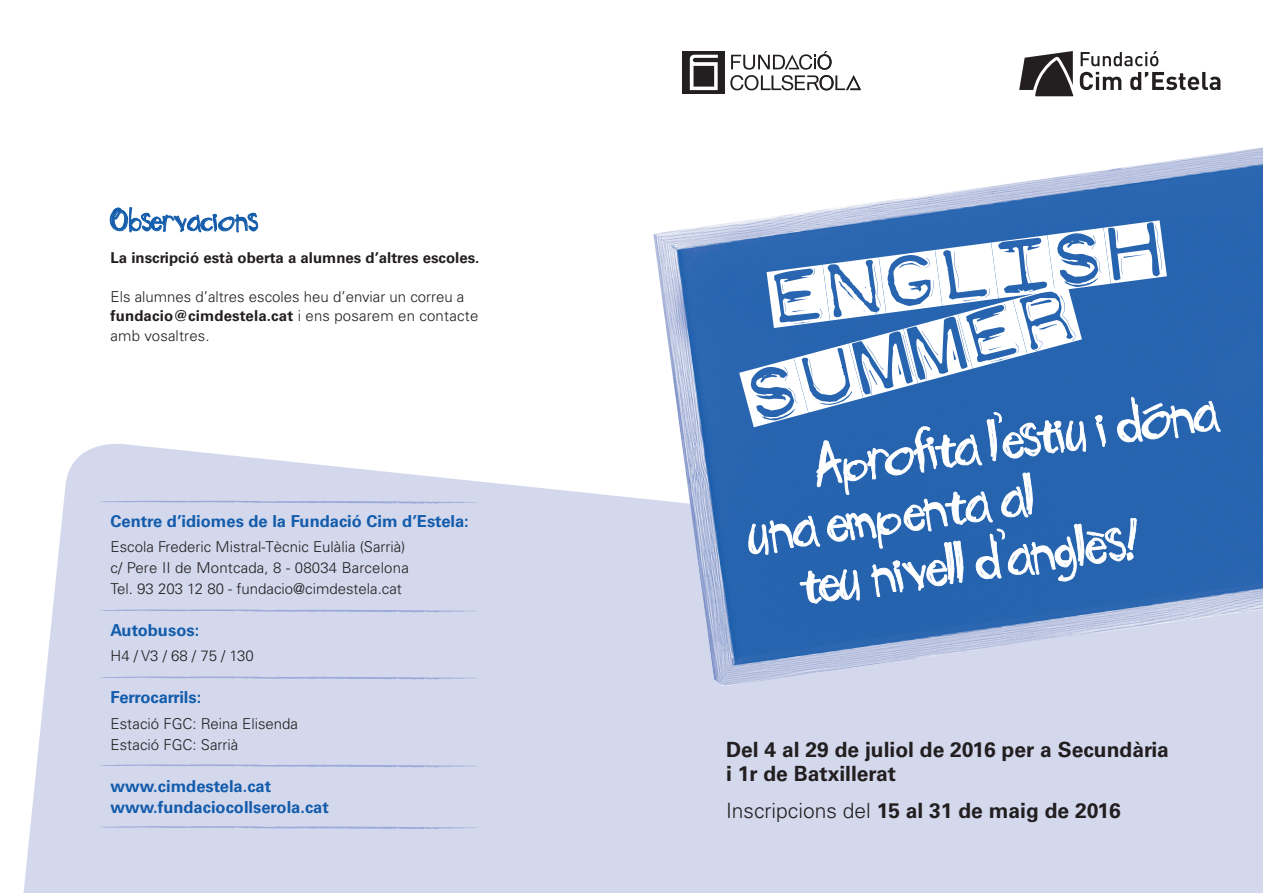
<style>
.page{position:relative;width:1263px;height:893px;background:#fff}
.page>*{position:absolute;margin:0;border:0;box-sizing:border-box;transform-origin:0 0}
.t1{font:59.7px "Dymo Font Invers";color:#fff}
.t2{font:50.55px "Scotty";color:#fff}
.t3{font:27px "Scotty";letter-spacing:.02em;color:#135cab}
.t4{font:700 21px/24px "Univers";color:#231f20}
.t5{font:700 16.5px "Univers";color:#135cab}
.t6{font:300 15px/19.5px "Univers";color:#231f20}
.t7{font:700 15px "Univers";color:#231f20}
.s1{font-weight:700}
.s2{font-weight:300}
</style>
<div class="page">
<div style="left:23px;top:444px;width:1240px;height:449px;background:#d3d8ed"></div>
<svg style="left:100px;top:826px;width:378px;height:3px"></svg>
<svg style="left:100px;top:676px;width:378px;height:3px"></svg>
<svg style="left:100px;top:501px;width:378px;height:3px"></svg>
<svg style="left:100px;top:764px;width:378px;height:3px"></svg>
<svg style="left:100px;top:609px;width:378px;height:3px"></svg>
<img style="left:653px;top:148px;width:610px;height:538px">
<svg style="left:748px;top:396px;width:473px;height:277px;background:#4e7fbd"></svg>
<svg style="left:110px;top:207px;width:149px;height:26px"></svg>
<svg style="left:1019px;top:51px;width:201px;height:46px"></svg>
<svg style="left:730px;top:51px;width:131px;height:39px"></svg>
<div style="left:682px;top:51px;width:43px;height:43px;background:#231f20"></div>
<svg style="left:690px;top:55px;width:28px;height:35px"></svg>
<p class="t3" style="left:111px;top:205px;width:148px">Observacions</p>
<p class="t7" style="left:111px;top:249px;width:370px">La inscripció està oberta a alumnes d’altres escoles.</p>
<p class="t6" style="left:111px;top:287px;width:369px">Els alumnes d’altres escoles heu d’enviar un correu a <span class="s1">fundacio@cimdestela.cat</span> i ens posarem en contacte amb vosaltres.</p>
<p class="t5" style="left:111px;top:511px;width:360px">Centre d’idiomes de la Fundació Cim d’Estela:</p>
<p class="t6" style="left:111px;top:537px;width:296px">Escola Frederic Mistral-Tècnic Eulàlia (Sarrià)</p>
<p class="t6" style="left:111px;top:558px;width:300px">c/ Pere II de Montcada, 8 - 08034 Barcelona</p>
<p class="t6" style="left:111px;top:579px;width:293px">Tel. 93 203 12 80 - fundacio@cimdestela.cat</p>
<p class="t5" style="left:111px;top:620px;width:90px">Autobusos:</p>
<p class="t6" style="left:111px;top:646px;width:145px">H4 / V3 / 68 / 75 / 130</p>
<p class="t5" style="left:111px;top:688px;width:92px">Ferrocarrils:</p>
<p class="t6" style="left:111px;top:713px;width:189px">Estació FGC: Reina Elisenda</p>
<p class="t6" style="left:111px;top:734px;width:129px">Estació FGC: Sarrià</p>
<p class="t5" style="left:111px;top:776px;width:162px">www.cimdestela.cat</p>
<p class="t5" style="left:111px;top:797px;width:220px">www.fundaciocollserola.cat</p>
<p class="t1" style="left:767px;top:269px;width:398px;rotate:-7deg">ENGLISH</p>
<p class="t1" style="left:739px;top:371px;width:341px;rotate:-15deg">SUMMER</p>
<p class="t2" style="left:811px;top:438px;width:407px;rotate:-8deg">Aprofi ta l’estiu i dóna</p>
<p class="t2" style="left:743px;top:506px;width:291px;rotate:-8deg">una empenta al</p>
<p class="t2" style="left:797px;top:557px;width:341px;rotate:-8deg">teu nivell d’anglès!</p>
<p class="t4" style="left:726px;top:738px;width:444px">Del 4 al 29 de juliol de 2016 per a Secundària i 1r de Batxillerat</p>
<p class="t4" style="left:726px;top:799px;width:396px"><span class="s2">Inscripcions del</span> 15 al 31 de maig de 2016</p>
</div>
